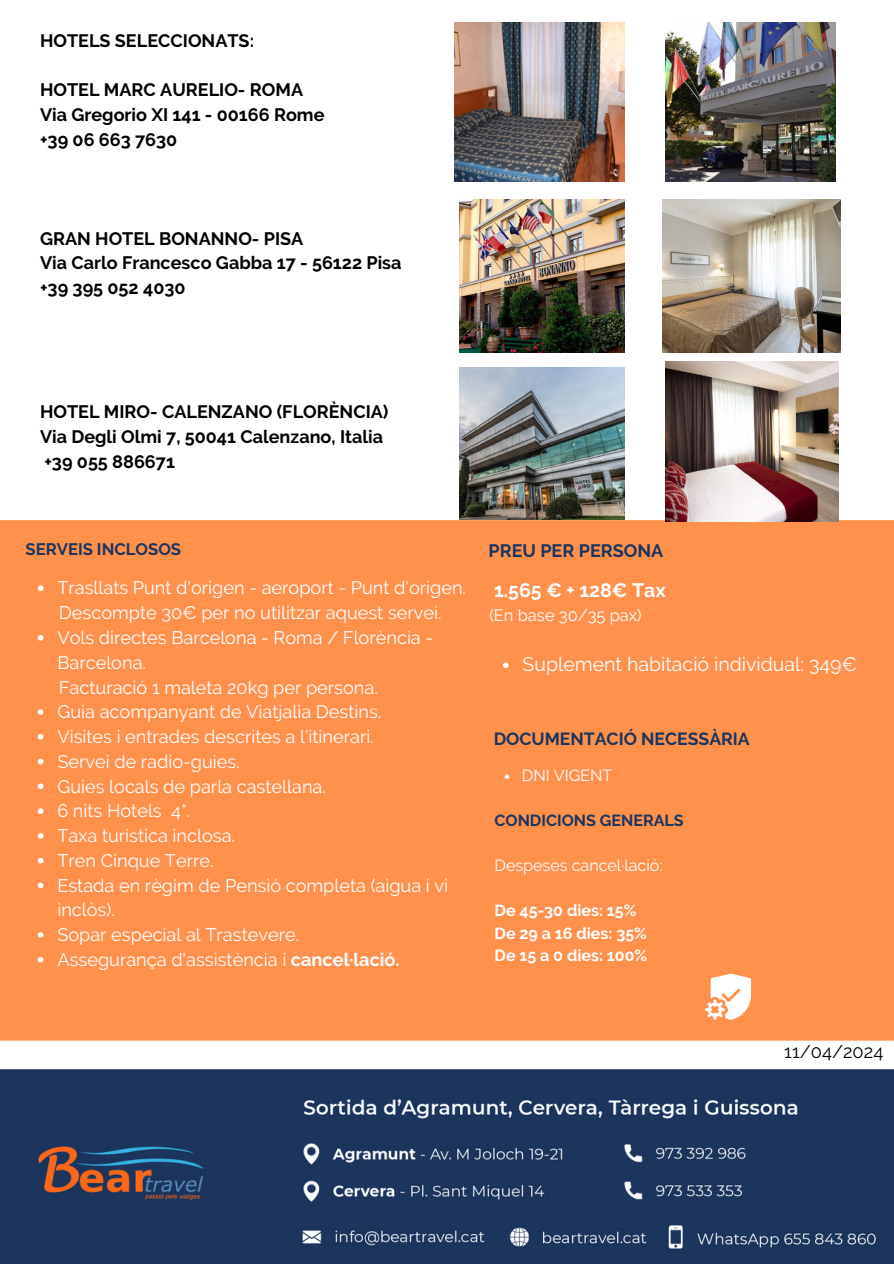
<style>
.page{position:relative;width:894px;height:1264px;background:#fff}
.page>*{position:absolute;margin:0;border:0;box-sizing:border-box;transform-origin:0 0}
.t1{font:19.5px "Raleway";color:#fff}
.t2{font:700 19.5px "Raleway";color:#fff}
.t3{font:18.3px "Raleway";color:#000}
.t4{font:18.15px/24.8px "Raleway";color:#fff}
.t5{font:700 18px/24.8px "Raleway";color:#000}
.t6{font:700 18px "Raleway";color:#1c355e}
.t7{font:700 17.55px "Raleway";color:#1c355e}
.t8{font:700 16.65px "Raleway";color:#1c355e}
.t9{font:16.5px "Raleway";color:#fff}
.t10{font:700 16.05px/22.5px "Raleway";color:#fff}
.t11{font:16.05px "Raleway";color:#fff}
.t12{font:700 16.05px "Raleway";color:#1c355e}
.s1{font-weight:700}
</style>
<div class="page">
<div style="left:0;top:520px;width:893px;height:520px;background:#ff914d"></div>
<svg style="left:704px;top:973px;width:46px;height:46px"></svg>
<img style="left:665px;top:23px;width:170px;height:158px">
<img style="left:454px;top:23px;width:170px;height:158px">
<img style="left:662px;top:200px;width:178px;height:153px">
<img style="left:459px;top:200px;width:165px;height:153px">
<img style="left:459px;top:368px;width:165px;height:152px">
<img style="left:665px;top:362px;width:173px;height:160px">
<img style="left:0;top:1069px;width:893px;height:194px">
<svg style="left:38px;top:585px;width:5px;height:6px"></svg>
<svg style="left:38px;top:635px;width:5px;height:5px"></svg>
<svg style="left:38px;top:709px;width:5px;height:6px"></svg>
<svg style="left:38px;top:734px;width:5px;height:5px"></svg>
<svg style="left:38px;top:758px;width:5px;height:6px"></svg>
<svg style="left:38px;top:783px;width:5px;height:6px"></svg>
<svg style="left:38px;top:808px;width:5px;height:6px"></svg>
<svg style="left:38px;top:833px;width:5px;height:5px"></svg>
<svg style="left:38px;top:857px;width:5px;height:6px"></svg>
<svg style="left:38px;top:882px;width:5px;height:6px"></svg>
<svg style="left:38px;top:932px;width:5px;height:5px"></svg>
<svg style="left:38px;top:956px;width:5px;height:6px"></svg>
<svg style="left:503px;top:662px;width:5px;height:6px"></svg>
<svg style="left:504px;top:774px;width:5px;height:4px"></svg>
<p class="t5" style="left:40px;top:28px;width:215px">HOTELS SELECCIONATS:</p>
<p class="t5" style="left:40px;top:77px;width:286px">HOTEL MARC AURELIO- ROMA<br>Via Gregorio XI 141 - 00166 Rome +39 06 663 7630</p>
<p class="t5" style="left:40px;top:226px;width:363px">GRAN HOTEL BONANNO- PISA<br>Via Carlo Francesco Gabba 17 - 56122 Pisa +39 395 052 4030</p>
<p class="t5" style="left:40px;top:399px;width:350px">HOTEL MIRO- CALENZANO (FLORÈNCIA)<br>Via Degli Olmi 7, 50041 Calenzano, Italia +39 055 886671</p>
<p class="t8" style="left:25px;top:539px;width:157px">SERVEIS INCLOSOS</p>
<p class="t4" style="left:57px;top:575px;width:410px">Trasllats Punt d'origen - aeroport - Punt d'origen.<br>Descompte 30€ per no utilitzar aquest servei.<br>Vols directes Barcelona - Roma / Florència -<br>Barcelona.<br>Facturació 1 maleta 20kg per persona.<br>Guia acompanyant de Viatjalia Destins.<br>Visites i entrades descrites a l’itinerari.<br>Servei de radio-guies.<br>Guies locals de parla castellana.<br>6 nits Hotels 4*.<br>Taxa turística inclosa.<br>Tren Cinque Terre.<br>Estada en règim de Pensió completa (aigua i vi inclòs).<br>Sopar especial al Trastevere.<br>Assegurança d'assistència i <span class="s1">cancel·lació.</span></p>
<p class="t6" style="left:488px;top:540px;width:176px">PREU PER PERSONA</p>
<p class="t2" style="left:494px;top:579px;width:173px">1.565 € + 128€ Tax</p>
<p class="t9" style="left:489px;top:605px;width:154px">(En base 30/35 pax)</p>
<p class="t1" style="left:522px;top:653px;width:336px">Suplement habitació individual: 349€</p>
<p class="t7" style="left:493px;top:729px;width:257px">DOCUMENTACIÓ NECESSÀRIA</p>
<p class="t11" style="left:521px;top:766px;width:92px">DNI VIGENT</p>
<p class="t12" style="left:494px;top:811px;width:190px">CONDICIONS GENERALS</p>
<p class="t11" style="left:494px;top:856px;width:169px">Despeses cancel·lació:</p>
<p class="t10" style="left:494px;top:899px;width:154px">De 45-30 dies: 15%<br>De 29 a 16 dies: 35%<br>De 15 a 0 dies: 100%</p>
<p class="t3" style="left:784px;top:1040px;width:100px">11/04/2024</p>
</div>
